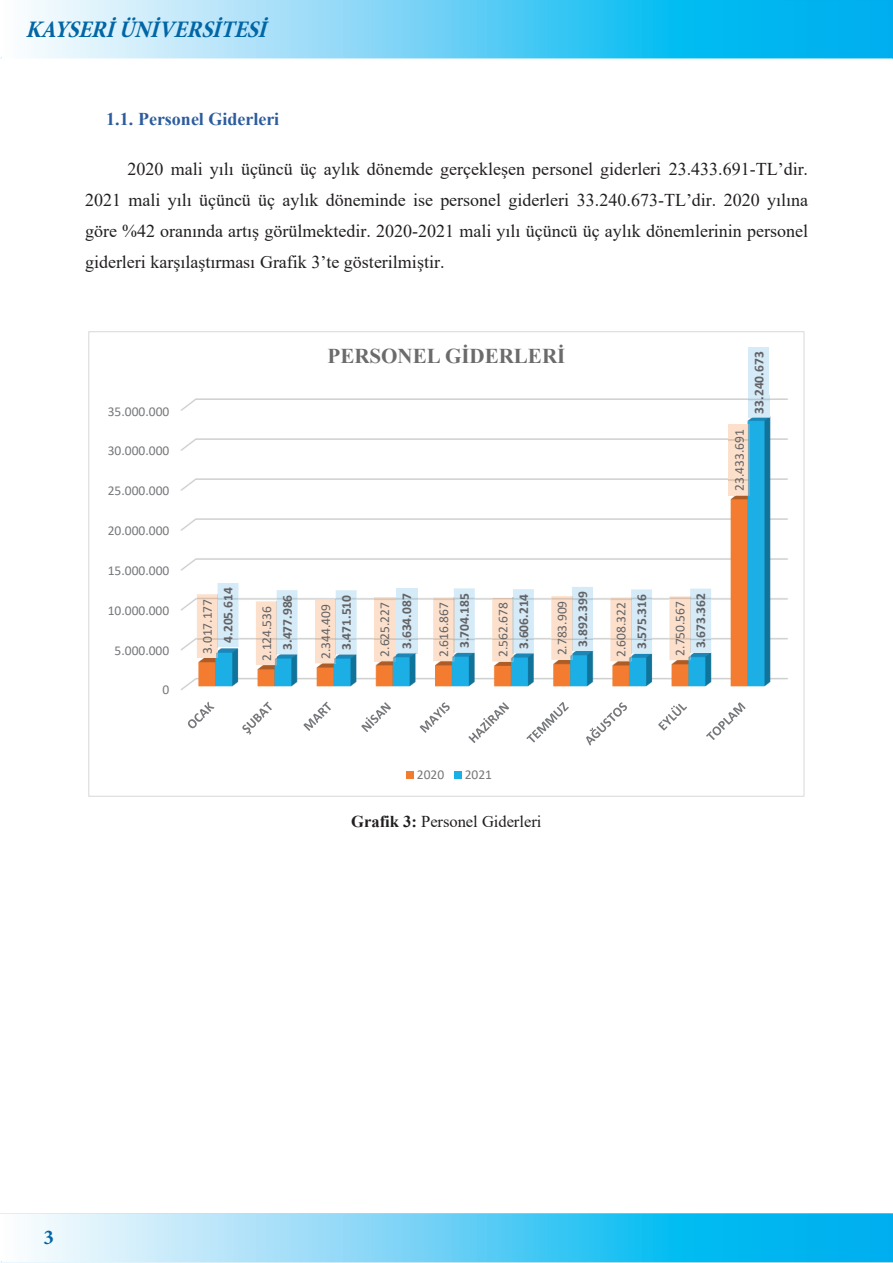
<style>
.page{position:relative;width:893px;height:1263px;background:#fff}
.page>*{position:absolute;margin:0;border:0;box-sizing:border-box;transform-origin:0 0}
.t1{font:italic 700 condensed 24px "Minion Pro";color:#0166a5}
.t2{font:700 21px "Times New Roman";color:#6c6b6c}
.t3{font:700 21px "Minion Pro";color:#0166a5}
.t4{font:18px/31px "Times New Roman";color:#231f20;text-align:justify}
.t5{font:700 18px "Times New Roman";color:#2c5c9d}
.t6{font:16.5px "Times New Roman";color:#231f20}
.t7{font:13.5px "Calibri";color:#636366}
.t8{font:700 13.5px "Calibri";color:#636366}
.t9{font:13.5px "Calibri";color:#76787b}
.s1{font-weight:700}
</style>
<div class="page">
<svg style="left:0;top:0;width:893px;height:59px;background:#6bd2f5"></svg>
<svg style="left:0;top:1262px;width:893px;height:1px"></svg>
<svg style="left:0;top:1213px;width:893px;height:49px;background:#6ad1f5"></svg>
<img style="left:180px;top:395px;width:608px;height:296px">
<svg style="left:188px;top:702px;width:26px;height:26px"></svg>
<svg style="left:242px;top:702px;width:30px;height:33px"></svg>
<svg style="left:303px;top:702px;width:28px;height:29px"></svg>
<svg style="left:361px;top:702px;width:30px;height:30px"></svg>
<svg style="left:420px;top:702px;width:30px;height:31px"></svg>
<svg style="left:468px;top:702px;width:41px;height:41px"></svg>
<svg style="left:526px;top:702px;width:43px;height:40px"></svg>
<svg style="left:586px;top:702px;width:41px;height:43px"></svg>
<svg style="left:658px;top:704px;width:29px;height:26px"></svg>
<svg style="left:706px;top:702px;width:40px;height:38px"></svg>
<img style="left:197px;top:594px;width:21px;height:64px">
<img style="left:256px;top:601px;width:21px;height:64px">
<img style="left:315px;top:600px;width:21px;height:63px">
<img style="left:374px;top:597px;width:21px;height:64px">
<img style="left:433px;top:597px;width:21px;height:64px">
<img style="left:492px;top:598px;width:21px;height:64px">
<img style="left:551px;top:596px;width:21px;height:64px">
<img style="left:610px;top:597px;width:21px;height:64px">
<img style="left:669px;top:596px;width:21px;height:64px">
<img style="left:728px;top:425px;width:21px;height:70px">
<img style="left:218px;top:583px;width:20px;height:64px">
<img style="left:218px;top:594px;width:1px;height:53px">
<img style="left:277px;top:590px;width:21px;height:64px">
<img style="left:277px;top:601px;width:1px;height:53px">
<img style="left:336px;top:590px;width:21px;height:64px">
<img style="left:336px;top:600px;width:1px;height:54px">
<img style="left:396px;top:589px;width:21px;height:64px">
<img style="left:454px;top:588px;width:21px;height:64px">
<img style="left:454px;top:597px;width:1px;height:55px">
<img style="left:513px;top:589px;width:21px;height:64px">
<img style="left:513px;top:598px;width:1px;height:55px">
<img style="left:572px;top:587px;width:21px;height:64px">
<img style="left:572px;top:596px;width:1px;height:55px">
<img style="left:631px;top:589px;width:21px;height:64px">
<img style="left:631px;top:597px;width:1px;height:56px">
<img style="left:690px;top:589px;width:21px;height:64px">
<img style="left:690px;top:596px;width:1px;height:57px">
<div style="left:748px;top:347px;width:21px;height:48px;background:#d6ebf8"></div>
<img style="left:748px;top:395px;width:21px;height:23px">
<div style="left:406px;top:771px;width:8px;height:7px;background:#f17b31"></div>
<div style="left:454px;top:771px;width:7px;height:7px;background:#1aafe5"></div>
<h1 class="t1" style="left:26px;top:12px;width:250px">KAYSERİÜNİVERSİTESİ</h1>
<p class="t5" style="left:106px;top:106px;width:175px">1.1. Personel Giderleri</p>
<p class="t4" style="left:85px;top:153px;width:725px;text-indent:42px">2020 mali yılı üçüncü üç aylık dönemde gerçekleşen personel giderleri 23.433.691-TL’dir.<br>2021 mali yılı üçüncü üç aylık döneminde ise personel giderleri 33.240.673-TL’dir. 2020 yılına göre %42 oranında artış görülmektedir. 2020-2021 mali yılı üçüncü üç aylık dönemlerinin personel giderleri karşılaştırması Grafik 3’te gösterilmiştir.</p>
<p class="t9" style="left:108px;top:402px;width:63px">35.000.000</p>
<p class="t9" style="left:108px;top:442px;width:63px">30.000.000</p>
<p class="t9" style="left:108px;top:481px;width:63px">25.000.000</p>
<p class="t9" style="left:108px;top:521px;width:63px">20.000.000</p>
<p class="t9" style="left:108px;top:561px;width:63px">15.000.000</p>
<p class="t9" style="left:108px;top:601px;width:63px">10.000.000</p>
<p class="t9" style="left:115px;top:641px;width:56px">5.000.000</p>
<p class="t9" style="left:162px;top:680px;width:8px">0</p>
<p class="t2" style="left:328px;top:340px;width:239px">PERSONEL GİDERLERİ</p>
<p class="t7" style="left:730px;top:491px;width:63px;rotate:-90deg">23.433.691</p>
<p class="t8" style="left:749px;top:413px;width:63px;rotate:-90deg">33.240.673</p>
<p class="t8" style="left:219px;top:643px;width:57px;rotate:-90deg">4.205.614</p>
<p class="t8" style="left:278px;top:650px;width:57px;rotate:-90deg">3.477.986</p>
<p class="t8" style="left:337px;top:650px;width:57px;rotate:-90deg">3.471.510</p>
<p class="t8" style="left:397px;top:649px;width:57px;rotate:-90deg">3.634.087</p>
<p class="t8" style="left:455px;top:648px;width:57px;rotate:-90deg">3.704.185</p>
<p class="t8" style="left:514px;top:649px;width:57px;rotate:-90deg">3.606.214</p>
<p class="t8" style="left:573px;top:647px;width:57px;rotate:-90deg">3.892.399</p>
<p class="t8" style="left:632px;top:649px;width:57px;rotate:-90deg">3.575.316</p>
<p class="t8" style="left:691px;top:648px;width:57px;rotate:-90deg">3.673.362</p>
<p class="t7" style="left:198px;top:654px;width:56px;rotate:-90deg">3.017.177</p>
<p class="t7" style="left:257px;top:661px;width:56px;rotate:-90deg">2.124.536</p>
<p class="t7" style="left:316px;top:659px;width:56px;rotate:-90deg">2.344.409</p>
<p class="t7" style="left:375px;top:657px;width:56px;rotate:-90deg">2.625.227</p>
<p class="t7" style="left:434px;top:657px;width:56px;rotate:-90deg">2.616.867</p>
<p class="t7" style="left:493px;top:657px;width:56px;rotate:-90deg">2.562.678</p>
<p class="t7" style="left:553px;top:655px;width:56px;rotate:-90deg">2.783.909</p>
<p class="t7" style="left:612px;top:657px;width:56px;rotate:-90deg">2.608.322</p>
<p class="t7" style="left:671px;top:656px;width:56px;rotate:-90deg">2.750.567</p>
<p class="t9" style="left:417px;top:765px;width:29px">2020</p>
<p class="t9" style="left:465px;top:765px;width:29px">2021</p>
<p class="t6" style="left:351px;top:809px;width:192px"><span class="s1">Grafik 3:</span> Personel Giderleri</p>
<p class="t3" style="left:43px;top:1223px;width:12px">3</p>
</div>
